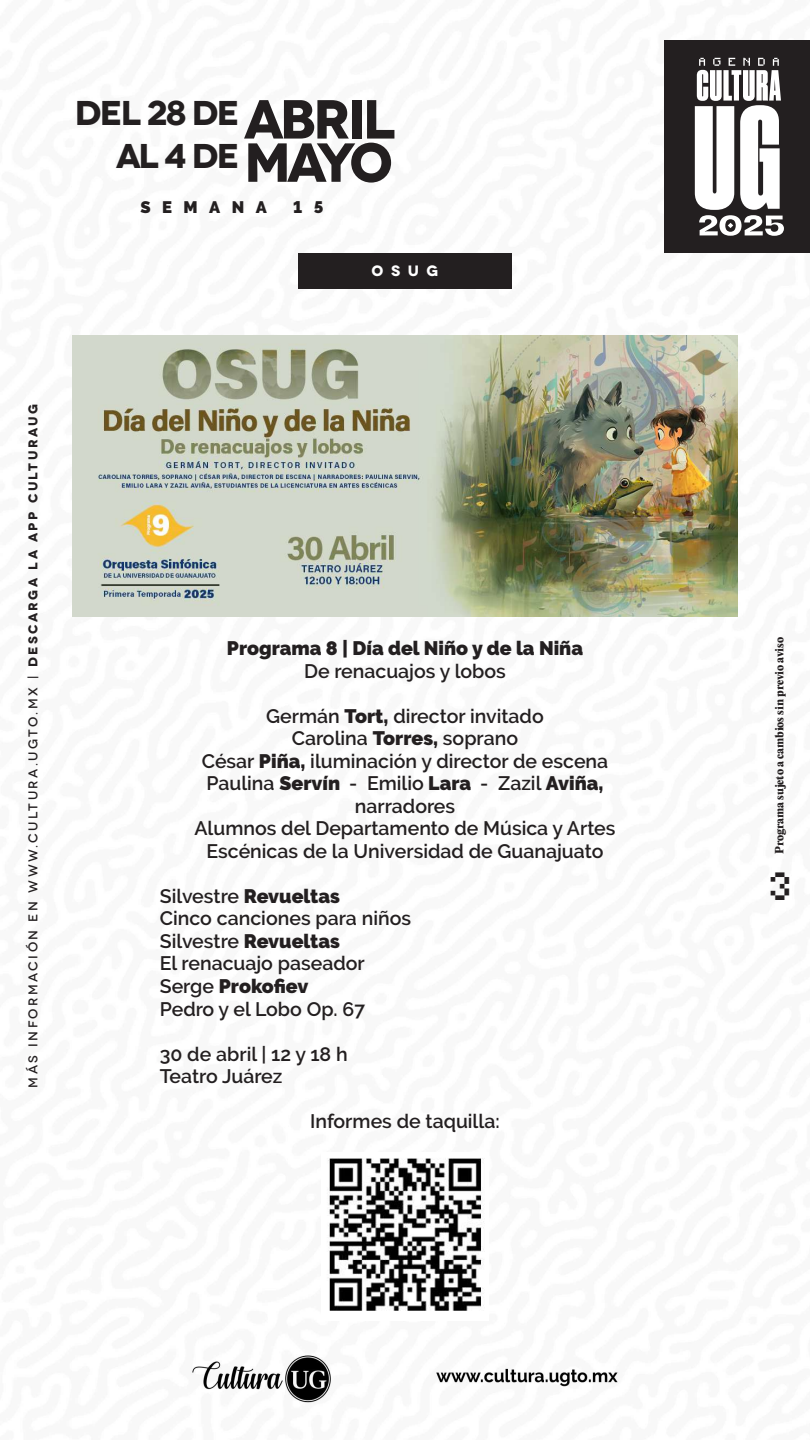
<style>
.page{position:relative;width:810px;height:1440px;background:#fff}
.page>*{position:absolute;margin:0;border:0;box-sizing:border-box;transform-origin:0 0}
.t1{font:700 54.9px/43.3px "Novecentowide";letter-spacing:-.07em;color:#231f20}
.t2{font:36.75px "Minecraft";color:#231f20}
.t3{font:700 34.35px/42.7px "Novecentowide";letter-spacing:-.06em;color:#231f20;text-align:right}
.t4{font:600 19.5px/22.5px "Raleway";color:#231f20}
.t5{font:900 19.5px "Raleway";color:#231f20}
.t6{font:900 16.65px "Raleway";letter-spacing:.69em;color:#231f20}
.t7{font:700 15px "Novecentowide";color:#fff}
.t8{font:500 12.75px "Novecentowide";letter-spacing:.19em;color:#231f20}
.t9{font:800 10.5px "PP Editorial New";letter-spacing:-.01em;color:#231f20}
.s1{font-weight:700}
.s2{font-weight:900}
</style>
<div class="page">
<img style="left:72px;top:40px;width:738px;height:1363px">
<div style="left:298px;top:253px;width:214px;height:36px;background:#231f20"></div>
<div style="left:664px;top:41px;width:146px;height:212px;background:#231f20"></div>
<svg style="left:695px;top:58px;width:89px;height:178px"></svg>
<img style="left:73px;top:335px;width:664px;height:281px">
<img style="left:321px;top:1152px;width:168px;height:168px">
<h1 class="t1" style="left:244px;top:98px;width:153px">ABRIL<br>MAYO</h1>
<h3 class="t3" style="left:75px;top:92px;width:166px">DEL 28 DE<br>AL 4 DE</h3>
<p class="t6" style="left:140px;top:197px;width:128px">SEMANA</p>
<p class="t6" style="left:293px;top:197px;width:32px">1 5</p>
<p class="t7" style="left:372px;top:262px;width:68px">OSUG</p>
<p class="t8" style="left:25px;top:1087px;width:685px;rotate:-90deg">Más información en www.cultura.ugto.mx | <span class="s1">DESCARGA LA APP CULTURAUG</span></p>
<p class="t5" style="left:227px;top:637px;width:358px">Programa 8 | Día del Niño y de la Niña</p>
<p class="t4" style="left:304px;top:660px;width:203px">De renacuajos y lobos</p>
<p class="t4" style="left:194px;top:705px;width:423px;text-align:center">Germán <span class="s2">Tort,</span> director invitado<br>Carolina <span class="s2">Torres,</span> soprano<br>César <span class="s2">Piña,</span> iluminación y director de escena Paulina <span class="s2">Servín</span> - Emilio <span class="s2">Lara</span> - Zazil <span class="s2">Aviña, </span>narradores<br>Alumnos del Departamento de Música y Artes Escénicas de la Universidad de Guanajuato</p>
<p class="t4" style="left:160px;top:885px;width:253px">Silvestre <span class="s2">Revueltas<br></span>Cinco canciones para niños<br>Silvestre <span class="s2">Revueltas<br></span>El renacuajo paseador<br>Serge <span class="s2">Prokofiev<br></span>Pedro y el Lobo Op. 67</p>
<p class="t4" style="left:160px;top:1042px;width:189px">30 de abril | 12 y 18 h<br>Teatro Juárez</p>
<p class="t4" style="left:310px;top:1110px;width:191px">Informes de taquilla:</p>
<p class="t9" style="left:772px;top:854px;width:219px;rotate:-90deg">Programa sujeto a cambios sin previo aviso</p>
<h2 class="t2" style="left:771px;top:873px;width:22px">3</h2>
</div>
